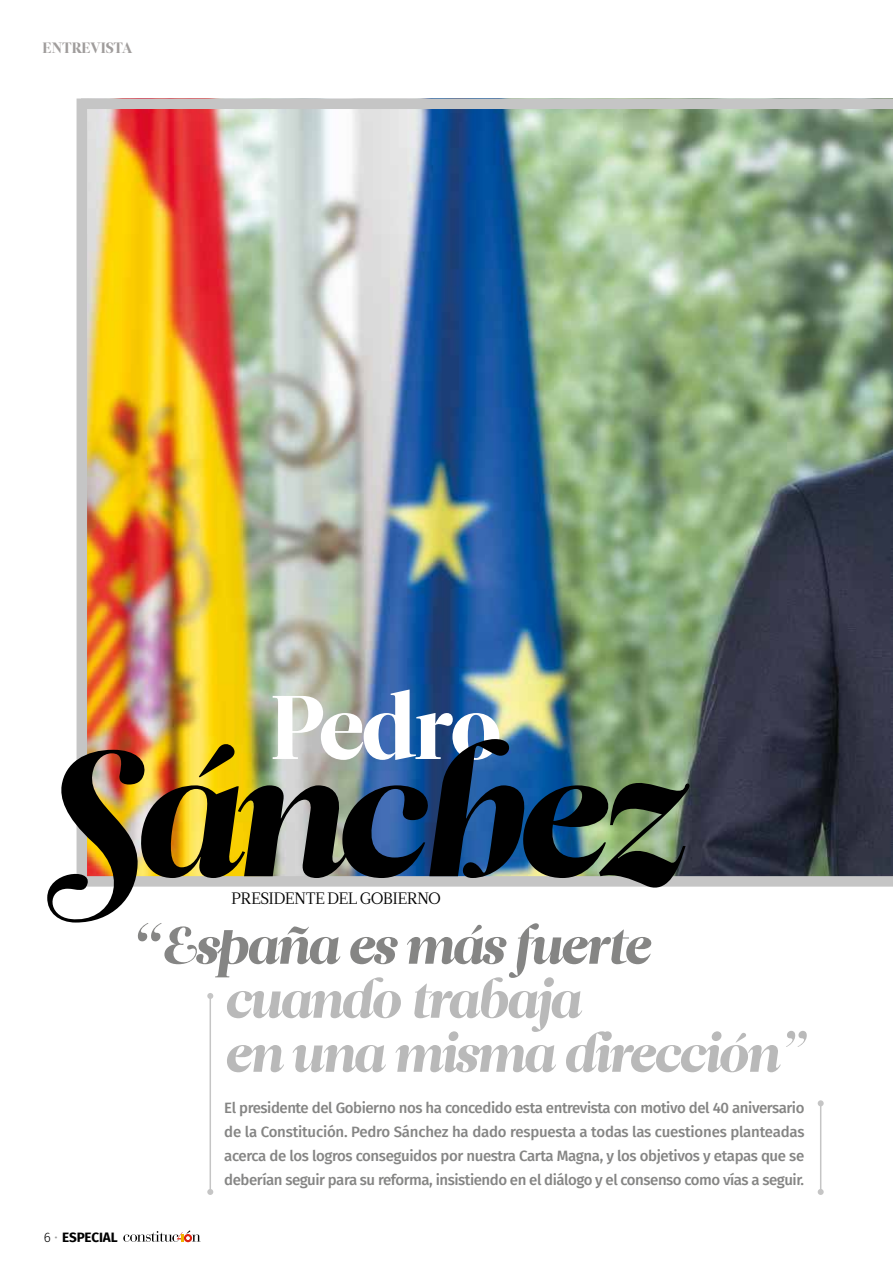
<style>
.page{position:relative;width:893px;height:1263px;background:#fff}
.page>*{position:absolute;margin:0;border:0;box-sizing:border-box;transform-origin:0 0}
.t1{font:178.05px "Leitura Display Swashes";letter-spacing:-.04em;color:#000}
.t2{font:90.15px "Leitura Display";letter-spacing:-.025em;color:#fff}
.t3{font:60px "Leitura Display Swashes";color:#858584}
.t4{font:52.5px/54px "Leitura Display Swashes";letter-spacing:-.025em;color:#b9b9b9}
.t5{font:52.5px "Leitura Display Swashes";letter-spacing:-.025em;color:#858584}
.t6{font:16.5px "Leitura Roman 1";letter-spacing:-.035em;color:#000}
.t7{font:500 15px/24px "Fira Sans";letter-spacing:-.03em;color:#858584;text-align:justify}
.t8{font:15px "Leitura Display";letter-spacing:-.01em;color:#a09d9c}
.t9{font:700 13.5px "Fira Sans";letter-spacing:-.01em;color:#000}
.s1{font-weight:300}
.s2{font-weight:300;color:#9d9d9c}
</style>
<div class="page">
<svg style="left:123px;top:1230px;width:78px;height:12px"></svg>
<img style="left:77px;top:99px;width:816px;height:788px">
<hr style="left:820px;top:1103px;width:1px;height:89px;background:#c5c5c5">
<svg style="left:818px;top:1100px;width:6px;height:6px"></svg>
<svg style="left:818px;top:1189px;width:6px;height:6px"></svg>
<hr style="left:210px;top:996px;width:1px;height:196px;background:#c5c5c5">
<svg style="left:207px;top:993px;width:6px;height:6px"></svg>
<svg style="left:207px;top:1189px;width:6px;height:6px"></svg>
<p class="t8" style="left:43px;top:39px;width:91px">ENTREVISTA</p>
<h2 class="t2" style="left:270px;top:674px;width:233px">Pedro</h2>
<h1 class="t1" style="left:38px;top:711px;width:647px">Sánchez</h1>
<p class="t6" style="left:231px;top:888px;width:211px">PRESIDENTE DEL GOBIERNO</p>
<h3 class="t5" style="left:160px;top:915px;width:491px">España es más fuerte</h3>
<h3 class="t3" style="left:128px;top:915px;width:35px">“</h3>
<h3 class="t4" style="left:224px;top:973px;width:584px">cuando trabaja<br>en una misma dirección”</h3>
<p class="t9" style="left:44px;top:1225px;width:75px"><span class="s1">6</span> <span class="s2">•</span> ESPECIAL</p>
<p class="t7" style="left:224px;top:1095px;width:582px">El presidente del Gobierno nos ha concedido esta entrevista con motivo del 40 aniversario de la Constitución. Pedro Sánchez ha dado respuesta a todas las cuestiones planteadas acerca de los logros conseguidos por nuestra Carta Magna, y los objetivos y etapas que se deberían seguir para su reforma, insistiendo en el diálogo y el consenso como vías a seguir.</p>
</div>
